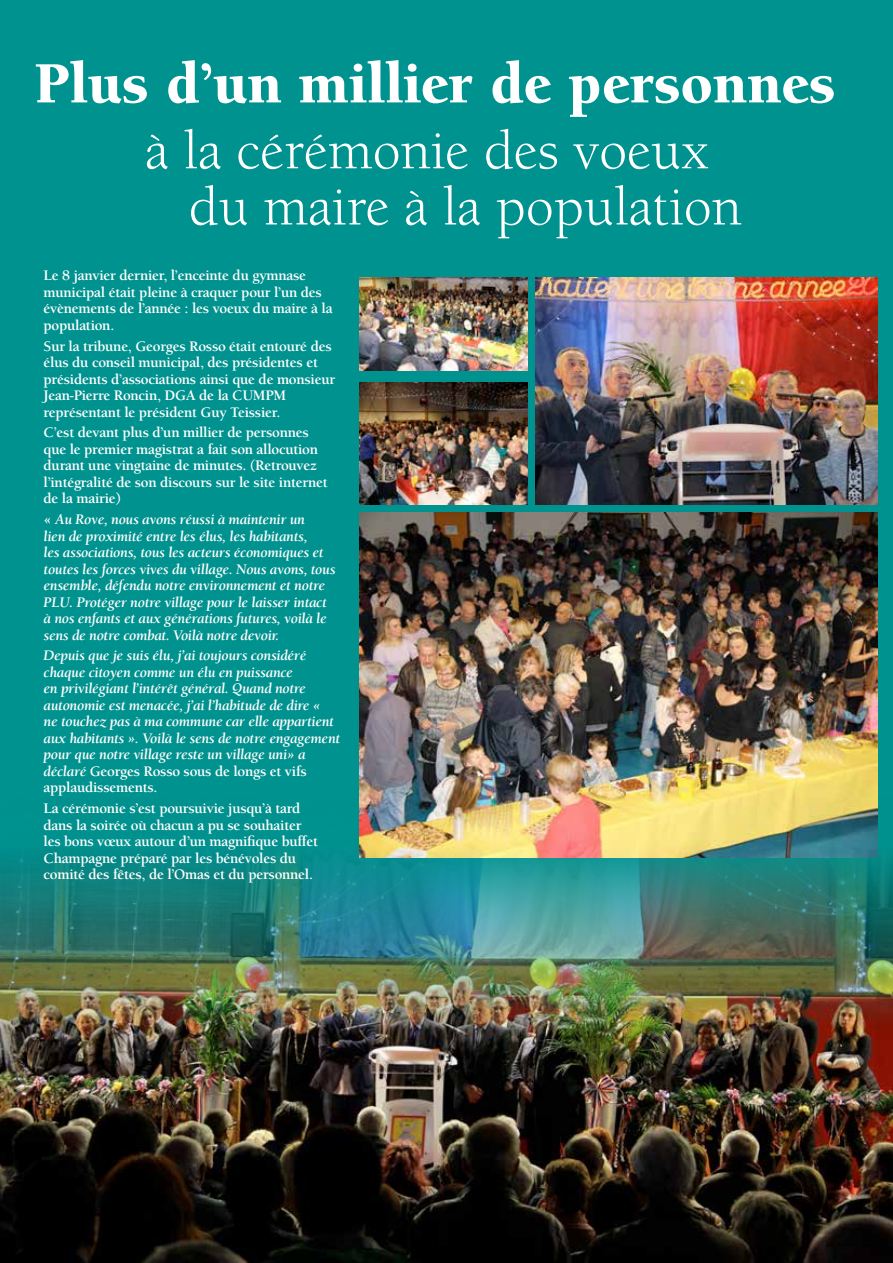
<style>
.page{position:relative;width:893px;height:1263px;background:#00928f}
.page>*{position:absolute;margin:0;border:0;box-sizing:border-box;transform-origin:0 0}
.t1{font:900 60px "Berkeley";color:#fff}
.t2{font:56.1px/56.2px "Berkeley";color:#fff}
.t3{font:700 15px/16.5px "Berkeley";letter-spacing:-.02em;color:#fff}
.t4{font:italic 700 15px/16.5px "Berkeley";letter-spacing:-.02em;color:#fff}
.s1{font-style:normal}
</style>
<div class="page">
<img style="left:359px;top:512px;width:518px;height:287px">
<img style="left:0;top:799px;width:893px;height:464px">
<img style="left:536px;top:277px;width:342px;height:228px">
<img style="left:359px;top:277px;width:169px;height:94px">
<img style="left:359px;top:382px;width:169px;height:123px">
<h1 class="t1" style="left:34px;top:52px;width:803px">Plus d’un millier de personnes</h1>
<h2 class="t2" style="left:189px;top:124px;width:555px;text-indent:-44px">à la cérémonie des voeux du maire à la population</h2>
<p class="t3" style="left:44px;top:268px;width:291px">Le 8 janvier dernier, l’enceinte du gymnase municipal était pleine à craquer pour l’un des évènements de l’année : les voeux du maire à la population.</p>
<p class="t3" style="left:44px;top:338px;width:293px">Sur la tribune, Georges Rosso était entouré des élus du conseil municipal, des présidentes et présidents d’associations ainsi que de monsieur Jean-Pierre Roncin, DGA de la CUMPM représentant le président Guy Teissier.</p>
<p class="t3" style="left:44px;top:425px;width:286px">C’est devant plus d’un millier de personnes que le premier magistrat a fait son allocution durant une vingtaine de minutes. (Retrouvez l’intégralité de son discours sur le site internet de la mairie)</p>
<p class="t4" style="left:44px;top:512px;width:293px"><span class="s1">«</span> Au Rove, nous avons réussi à maintenir un<br>lien de proximité entre les élus, les habitants,<br>les associations, tous les acteurs économiques et toutes les forces vives du village. Nous avons, tous ensemble, défendu notre environnement et notre PLU. Protéger notre village pour le laisser intact à nos enfants et aux générations futures, voilà le sens de notre combat. Voilà notre devoir.</p>
<p class="t4" style="left:44px;top:648px;width:298px">Depuis que je suis élu, j’ai toujours considéré chaque citoyen comme un élu en puissance<br>en privilégiant l’intérêt général. Quand notre autonomie est menacée, j’ai l’habitude de dire «<br>ne touchez pas à ma commune car elle appartient aux habitants ». Voilà le sens de notre engagement pour que notre village reste un village uni» a déclaré <span class="s1">Georges Rosso sous de longs et vifs applaudissements.</span></p>
<p class="t3" style="left:44px;top:800px;width:276px">La cérémonie s’est poursuivie jusqu’à tard dans la soirée où chacun a pu se souhaiter les bons vœux autour d’un magnifique buffet Champagne préparé par les bénévoles du comité des fêtes, de l’Omas et du personnel.</p>
</div>
